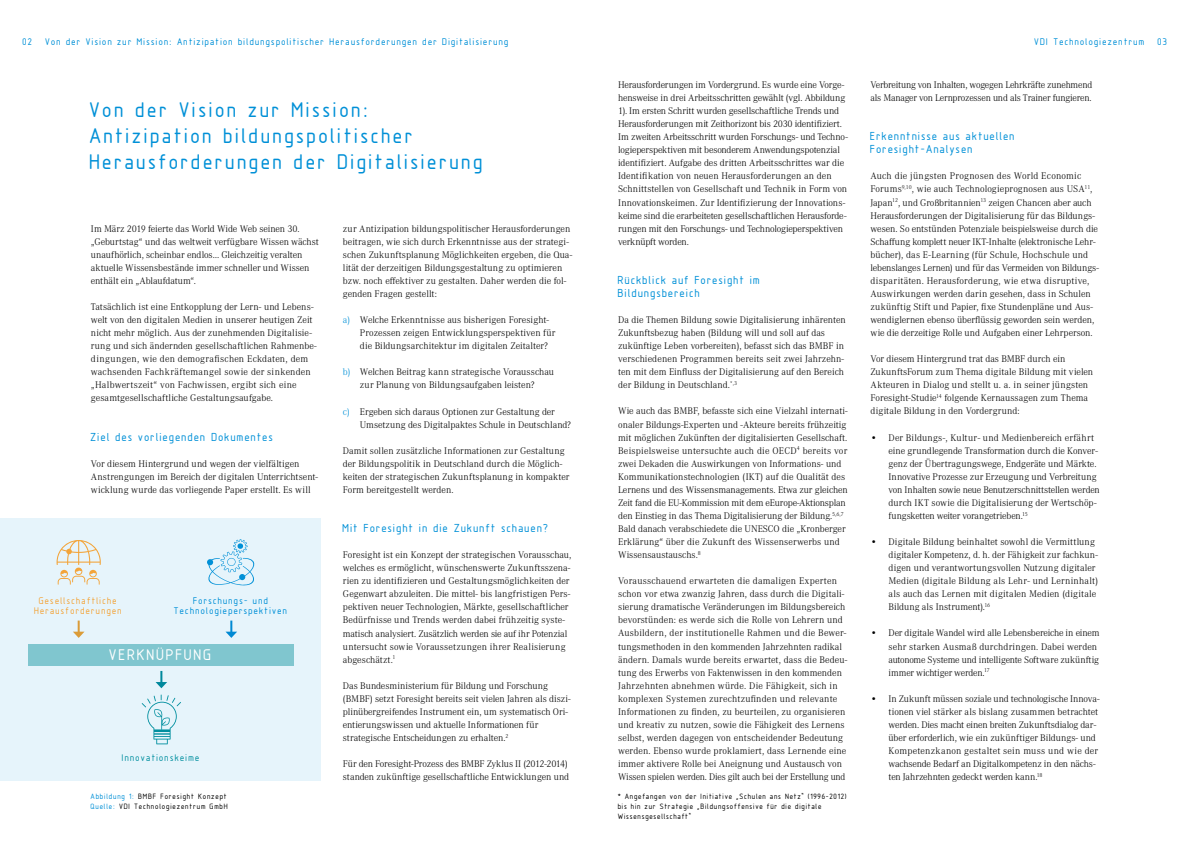
<style>
.page{position:relative;width:1191px;height:842px;background:#fff}
.page>*{position:absolute;margin:0;border:0;box-sizing:border-box;transform-origin:0 0}
.t1{font:22px/26px "Isonorm VDI";letter-spacing:.02em;color:#0090d7}
.t2{font:16px "Isonorm VDI";letter-spacing:.02em;color:#fff}
.t3{font:12px/13.1px "Isonorm VDI";color:#0090d7}
.t4{font:300 10px/13.1px "Corporate A";color:#000}
.t5{font:10px/10px "Isonorm VDI";letter-spacing:.02em;color:#0090d7;text-align:center}
.t6{font:300 10px/13.1px "Corporate A";letter-spacing:-.02em;color:#000}
.t7{font:10px/10px "Isonorm VDI";letter-spacing:.02em;color:#f3a439;text-align:center}
.t8{font:10px "Isonorm VDI";letter-spacing:.02em;color:#018f9f}
.t9{font:8px/10px "Isonorm VDI";color:#000}
.s1{color:#0090d7}
</style>
<div class="page">
<div style="left:0;top:519px;width:320px;height:262px;background:#e6f4fb"></div>
<svg style="left:57px;top:540px;width:44px;height:45px"></svg>
<svg style="left:207px;top:539px;width:48px;height:47px"></svg>
<svg style="left:142px;top:694px;width:39px;height:50px"></svg>
<div style="left:29px;top:644px;width:265px;height:21px;background:#80c6cf"></div>
<svg style="left:73px;top:621px;width:11px;height:17px"></svg>
<svg style="left:225px;top:621px;width:12px;height:17px"></svg>
<svg style="left:156px;top:671px;width:11px;height:17px"></svg>
<p class="t5" style="left:23px;top:37px;width:488px">02 Von der Vision zur Mission: Antizipation bildungspolitischer Herausforderungen der Digitalisierung</p>
<p class="t5" style="left:1034px;top:37px;width:135px">VDI Technologiezentrum 03</p>
<h1 class="t1" style="left:90px;top:97px;width:397px">Von der Vision zur Mission:<br>Antizipation bildungspolitischer<br>Herausforderungen der Digitalisierung</h1>
<p class="t4" style="left:91px;top:221px;width:229px">Im März 2019 feierte das World Wide Web seinen 30. „Geburtstag“ und das weltweit verfügbare Wissen wächst unaufhörlich, scheinbar endlos… Gleichzeitig veralten aktuelle Wissensbestände immer schneller und Wissen enthält ein „Ablaufdatum“.</p>
<p class="t4" style="left:91px;top:300px;width:227px">Tatsächlich ist eine Entkopplung der Lern- und Lebens&shy;welt von den digitalen Medien in unserer heutigen Zeit nicht mehr möglich. Aus der zunehmenden Digitalisie&shy;rung und sich ändernden gesellschaftlichen Rahmenbe&shy;dingungen, wie den demografischen Eckdaten, dem wachsenden Fachkräftemangel sowie der sinkenden „Halbwertszeit“ von Fachwissen, ergibt sich eine gesamtgesellschaftliche Gestaltungsaufgabe.</p>
<p class="t3" style="left:91px;top:430px;width:185px">Ziel des vorliegenden Dokumentes</p>
<p class="t4" style="left:91px;top:456px;width:228px">Vor diesem Hintergrund und wegen der vielfältigen<br>Anstrengungen im Bereich der digitalen Unterrichtsent&shy;wicklung wurde das vorliegende Paper erstellt. Es will</p>
<p class="t7" style="left:34px;top:596px;width:90px">Gesellschaftliche<br>Herausforderungen</p>
<p class="t5" style="left:174px;top:596px;width:116px">Forschungs- und<br>Technologieperspektiven</p>
<h2 class="t2" style="left:109px;top:647px;width:105px">VERKNÜPFUNG</h2>
<p class="t8" style="left:122px;top:753px;width:80px">Innovationskeime</p>
<p class="t4" style="left:343px;top:221px;width:231px">zur Antizipation bildungspolitischer Herausforderungen beitragen, wie sich durch Erkenntnisse aus der strategi&shy;schen Zukunftsplanung Möglichkeiten ergeben, die Qua&shy;lität der derzeitigen Bildungsgestaltung zu optimieren bzw. noch effektiver zu gestalten. Daher werden die fol&shy;genden Fragen gestellt:</p>
<p class="t4" style="left:360px;top:313px;width:197px;text-indent:-17px"><span class="s1">a)</span> Welche Erkenntnisse aus bisherigen Foresight-<br>Prozessen zeigen Entwicklungsperspektiven für die Bildungsarchitektur im digitalen Zeitalter?</p>
<p class="t4" style="left:343px;top:365px;width:212px;text-align:center"><span class="s1">b)</span> Welchen Beitrag kann strategische Vorausschau zur Planung von Bildungsaufgaben leisten?</p>
<p class="t4" style="left:360px;top:404px;width:212px;text-indent:-17px"><span class="s1">c)</span> Ergeben sich daraus Optionen zur Gestaltung der<br>Umsetzung des Digitalpaktes Schule in Deutschland?</p>
<p class="t4" style="left:343px;top:443px;width:228px">Damit sollen zusätzliche Informationen zur Gestaltung der Bildungspolitik in Deutschland durch die Möglich&shy;keiten der strategischen Zukunftsplanung in kompakter Form bereitgestellt werden.</p>
<p class="t3" style="left:343px;top:522px;width:208px">Mit Foresight in die Zukunft schauen?</p>
<p class="t4" style="left:343px;top:548px;width:230px">Foresight ist ein Konzept der strategischen Vorausschau, welches es ermöglicht, wünschenswerte Zukunftsszena&shy;rien zu identifizieren und Gestaltungsmöglichkeiten der Gegenwart abzuleiten. Die mittel- bis langfristigen Pers&shy;pektiven neuer Technologien, Märkte, gesellschaftlicher Bedürfnisse und Trends werden dabei frühzeitig syste&shy;matisch analysiert. Zusätzlich werden sie auf ihr Potenzial untersucht sowie Voraussetzungen ihrer Realisierung abgeschätzt.<sup>1</sup></p>
<p class="t4" style="left:343px;top:678px;width:229px">Das Bundesministerium für Bildung und Forschung (BMBF) setzt Foresight bereits seit vielen Jahren als diszi&shy;plinübergreifendes Instrument ein, um systematisch Ori&shy;entierungswissen und aktuelle Informationen für strategische Entscheidungen zu erhalten.<sup>2</sup></p>
<p class="t4" style="left:343px;top:757px;width:228px">Für den Foresight-Prozess des BMBF Zyklus II (2012-2014) standen zukünftige gesellschaftliche Entwicklungen und</p>
<p class="t4" style="left:618px;top:78px;width:231px">Herausforderungen im Vordergrund. Es wurde eine Vorge&shy;hensweise in drei Arbeitsschritten gewählt (vgl. Abbildung 1). Im ersten Schritt wurden gesellschaftliche Trends und Herausforderungen mit Zeithorizont bis 2030 identifiziert.<br>Im zweiten Arbeitsschritt wurden Forschungs- und Techno&shy;logieperspektiven mit besonderem Anwendungspotenzial identifiziert. Aufgabe des dritten Arbeitsschrittes war die Identifikation von neuen Herausforderungen an den Schnittstellen von Gesellschaft und Technik in Form von Innovationskeimen. Zur Identifizierung der Innovations&shy;keime sind die erarbeiteten gesellschaftlichen Herausforde&shy;rungen mit den Forschungs- und Technologieperspektiven verknüpft worden.</p>
<p class="t3" style="left:618px;top:273px;width:145px">Rückblick auf Foresight im<br>Bildungsbereich</p>
<p class="t4" style="left:618px;top:313px;width:229px">Da die Themen Bildung sowie Digitalisierung inhärenten Zukunftsbezug haben (Bildung will und soll auf das zukünftige Leben vorbereiten), befasst sich das BMBF in verschiedenen Programmen bereits seit zwei Jahrzehn&shy;ten mit dem Einfluss der Digitalisierung auf den Bereich der Bildung in Deutschland.<sup>*,3</sup></p>
<p class="t4" style="left:618px;top:404px;width:231px">Wie auch das BMBF, befasste sich eine Vielzahl internati&shy;onaler Bildungs-Experten und -Akteure bereits frühzeitig mit möglichen Zukünften der digitalisierten Gesellschaft.<br>Beispielsweise untersuchte auch die OECD<sup>4</sup> bereits vor zwei Dekaden die Auswirkungen von Informations- und Kommunikationstechnologien (IKT) auf die Qualität des Lernens und des Wissensmanagements. Etwa zur gleichen Zeit fand die EU-Kommission mit dem eEurope-Aktionsplan den Einstieg in das Thema Digitalisierung der Bildung.<sup>5,6,7<br></sup>Bald danach verabschiedete die UNESCO die „Kronberger Erklärung“ über die Zukunft des Wissenserwerbs und Wissensaustauschs.<sup>8</sup></p>
<p class="t4" style="left:618px;top:574px;width:231px">Vorausschauend erwarteten die damaligen Experten schon vor etwa zwanzig Jahren, dass durch die Digitali&shy;sierung dramatische Veränderungen im Bildungsbereich bevorstünden: es werde sich die Rolle von Lehrern und Ausbildern, der institutionelle Rahmen und die Bewer&shy;tungsmethoden in den kommenden Jahrzehnten radikal ändern. Damals wurde bereits erwartet, dass die Bedeu&shy;tung des Erwerbs von Faktenwissen in den kommenden Jahrzehnten abnehmen würde. Die Fähigkeit, sich in komplexen Systemen zurechtzufinden und relevante Informationen zu finden, zu beurteilen, zu organisieren und kreativ zu nutzen, sowie die Fähigkeit des Lernens selbst, werden dagegen von entscheidender Bedeutung werden. Ebenso wurde proklamiert, dass Lernende eine immer aktivere Rolle bei Aneignung und Austausch von Wissen spielen werden. Dies gilt auch bei der Erstellung und</p>
<p class="t9" style="left:91px;top:791px;width:139px"><span class="s1">Abbildung 1:</span> BMBF Foresight Konzept<br><span class="s1">Quelle:</span> VDI Technologiezentrum GmbH</p>
<p class="t9" style="left:618px;top:791px;width:231px">* Angefangen von der Initiative „Schulen ans Netz“ (1996-2012) bis hin zur Strategie „Bildungsoffensive für die digitale<br>Wissensgesellschaft“</p>
<p class="t6" style="left:870px;top:78px;width:223px">Verbreitung von Inhalten, wogegen Lehrkräfte zunehmend als Manager von Lernprozessen und als Trainer fungieren.</p>
<p class="t3" style="left:870px;top:130px;width:147px">Erkenntnisse aus aktuellen<br>Foresight-Analysen</p>
<p class="t4" style="left:870px;top:169px;width:230px">Auch die jüngsten Prognosen des World Economic Forums<sup>9,10</sup>, wie auch Technologieprognosen aus USA<sup>11</sup>, Japan<sup>12</sup>, und Großbritannien<sup>13</sup> zeigen Chancen aber auch Herausforderungen der Digitalisierung für das Bildungs&shy;wesen. So entstünden Potenziale beispielsweise durch die Schaffung komplett neuer IKT-Inhalte (elektronische Lehr&shy;bücher), das E-Learning (für Schule, Hochschule und lebenslanges Lernen) und für das Vermeiden von Bildungs&shy;disparitäten. Herausforderung, wie etwa disruptive, Auswirkungen werden darin gesehen, dass in Schulen zukünftig Stift und Papier, fixe Stundenpläne und Aus&shy;wendiglernen ebenso überflüssig geworden sein werden, wie die derzeitige Rolle und Aufgaben einer Lehrperson.</p>
<p class="t4" style="left:870px;top:352px;width:224px">Vor diesem Hintergrund trat das BMBF durch ein ZukunftsForum zum Thema digitale Bildung mit vielen Akteuren in Dialog und stellt u. a. in seiner jüngsten Foresight-Studie<sup>14</sup> folgende Kernaussagen zum Thema digitale Bildung in den Vordergrund:</p>
<p class="t4" style="left:888px;top:430px;width:213px;text-indent:-18px">• Der Bildungs-, Kultur- und Medienbereich erfährt eine grundlegende Transformation durch die Konver&shy;genz der Übertragungswege, Endgeräte und Märkte.<br>Innovative Prozesse zur Erzeugung und Verbreitung von Inhalten sowie neue Benutzerschnittstellen werden durch IKT sowie die Digitalisierung der Wertschöp&shy;fungsketten weiter vorangetrieben.<sup>15</sup></p>
<p class="t4" style="left:888px;top:535px;width:211px;text-indent:-18px">• Digitale Bildung beinhaltet sowohl die Vermittlung digitaler Kompetenz, d. h. der Fähigkeit zur fachkun&shy;digen und verantwortungsvollen Nutzung digitaler Medien (digitale Bildung als Lehr- und Lerninhalt) als auch das Lernen mit digitalen Medien (digitale Bildung als Instrument).<sup>16</sup></p>
<p class="t4" style="left:888px;top:626px;width:212px;text-indent:-18px">• Der digitale Wandel wird alle Lebensbereiche in einem sehr starken Ausmaß durchdringen. Dabei werden autonome Systeme und intelligente Software zukünftig immer wichtiger werden.<sup>17</sup></p>
<p class="t4" style="left:888px;top:692px;width:212px;text-indent:-18px">• In Zukunft müssen soziale und technologische Innova&shy;tionen viel stärker als bislang zusammen betrachtet werden. Dies macht einen breiten Zukunftsdialog dar&shy;über erforderlich, wie ein zukünftiger Bildungs- und Kompetenzkanon gestaltet sein muss und wie der wachsende Bedarf an Digitalkompetenz in den nächs&shy;ten Jahrzehnten gedeckt werden kann.<sup>18</sup></p>
</div>
